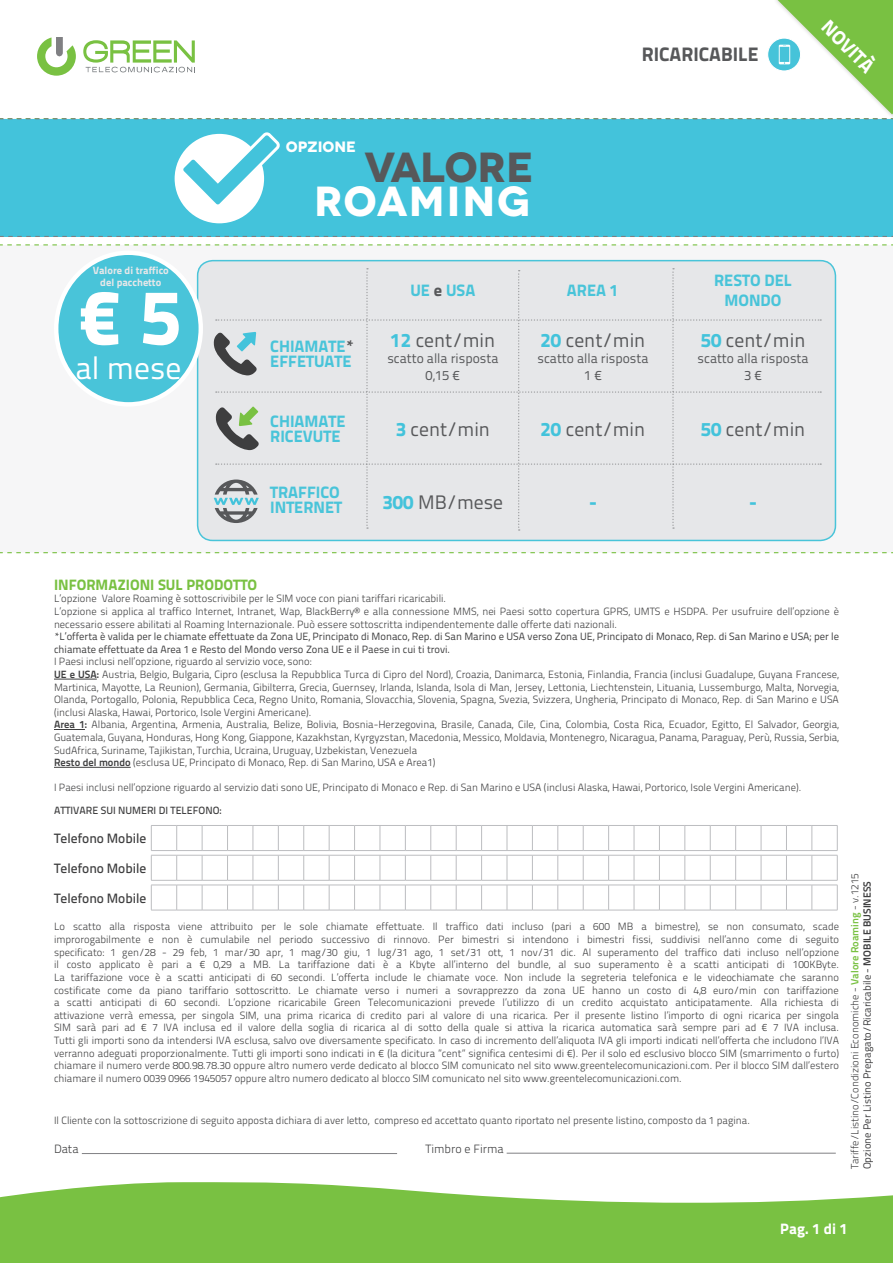
<style>
.page{position:relative;width:893px;height:1263px;background:#fff}
.page>*{position:absolute;margin:0;border:0;box-sizing:border-box;transform-origin:0 0}
.t1{font:800 78px "Titillium Text 22 L";color:#fff}
.t2{font:700 42px "Novecentowide";letter-spacing:.035em;color:#fff}
.t3{font:700 42px "Novecentowide";letter-spacing:-.02em;color:#57585a}
.t4{font:31.5px "Titillium Text 22 L";color:#fff}
.t5{font:19.5px "Titillium Text 22 L";color:#57585a}
.t6{font:800 19.5px "Titillium Text 22 L";color:#57585a}
.t7{font:800 19.5px "Titillium Text 22 L";color:#fff}
.t8{font:800 19.5px "Titillium Text 22 L";color:#43c3db}
.t9{font:800 16.5px/15px "Titillium Text 22 L";color:#49c4d9}
.t10{font:800 15px "Titillium Text 22 L";color:#79c142}
.t11{font:800 15px "Titillium Text 22 L";color:#fff}
.t12{font:700 15px "Novecentowide";letter-spacing:-.01em;color:#fff}
.t13{font:13.5px/16.5px "Titillium Text 22 L";color:#57585a;text-align:center}
.t14{font:500 13.5px "Titillium Text 22 L";color:#3e3e3f}
.t15{font:300 12px "Titillium Text 22 L";color:#3e3e3f}
.t16{font:300 10.5px/12.6px "Titillium Text 22 L";color:#3e3e3f}
.t17{font:10.5px/12.6px "Titillium Text 22 L";color:#3e3e3f}
.t18{font:500 10.5px "Titillium Text 22 L";color:#3e3e3f}
.t19{font:800 10.5px/12.6px "Titillium Text 22 L";color:#e6e7e9;text-align:center}
.s1{color:#57585a}
.s2{font-weight:800;color:#43c3db}
.s3{font-weight:700}
.s4{font-weight:700;color:#79c142}
.s5{font-weight:400}
</style>
<div class="page">
<svg style="left:0;top:1182px;width:893px;height:81px;fill:#79c142"></svg>
<svg style="left:37px;top:0;width:856px;height:117px"></svg>
<div style="left:0;top:118px;width:893px;height:119px;background:#43c3db"></div>
<div style="left:175px;top:134px;width:89px;height:89px;background:#fff;border-radius:50%"></div>
<svg style="left:177px;top:129px;width:106px;height:80px"></svg>
<div style="left:0;top:244px;width:893px;height:310px;background:#f6f6f7"></div>
<hr style="left:54px;top:679px;width:43px;height:1px;background:#3e3e3f">
<hr style="left:54px;top:729px;width:31px;height:1px;background:#3e3e3f">
<hr style="left:54px;top:767px;width:77px;height:1px;background:#3e3e3f">
<hr style="left:82px;top:1153px;width:315px;height:1px;background:#808083">
<hr style="left:507px;top:1153px;width:329px;height:1px;background:#808083">
<div style="left:198px;top:261px;width:637px;height:279px;background:#e6e7e9;border-radius:15px"></div>
<div style="left:197px;top:260px;width:639px;height:281px;border:2px solid #49c4d9;border-radius:15px"></div>
<div style="left:56px;top:253px;width:145px;height:151px;background:#49c4d9;border-radius:50%"></div>
<div style="left:54px;top:251px;width:149px;height:156px;border:4px solid #fff;border-radius:50%"></div>
<svg style="left:213px;top:268px;width:608px;height:263px"></svg>
<svg style="left:151px;top:825px;width:687px;height:86px"></svg>
<p class="t19" style="left:93px;top:263px;width:78px">Valore di traffico del pacchetto</p>
<h1 class="t1" style="left:76px;top:256px;width:107px">€ 5</h1>
<h3 class="t4" style="left:75px;top:345px;width:108px">al mese</h3>
<h3 class="t6" style="left:642px;top:39px;width:118px">RICARICABILE</h3>
<h3 class="t7" style="left:836px;top:12px;width:66px;rotate:45deg">NOVITÀ</h3>
<h3 class="t12" style="left:286px;top:137px;width:72px">OPZIONE</h3>
<h2 class="t3" style="left:365px;top:141px;width:171px">VALORE</h2>
<h2 class="t2" style="left:314px;top:175px;width:218px">ROAMING</h2>
<h3 class="t9" style="left:270px;top:337px;width:86px">CHIAMATE<span class="s1">*</span></h3>
<h3 class="t9" style="left:270px;top:352px;width:83px">EFFETUATE</h3>
<h3 class="t9" style="left:270px;top:413px;width:77px">CHIAMATE<br>RICEVUTE</h3>
<h3 class="t9" style="left:270px;top:483px;width:73px">TRAFFICO<br>INTERNET</h3>
<h3 class="t9" style="left:410px;top:282px;width:66px">UE <span class="s1">e</span> USA</h3>
<h3 class="t9" style="left:567px;top:282px;width:53px">AREA 1</h3>
<h3 class="t9" style="left:714px;top:270px;width:79px;line-height:19.8px;text-align:center">RESTO DEL<br>MONDO</h3>
<h3 class="t5" style="left:390px;top:325px;width:106px"><span class="s2">12</span> cent/min</h3>
<p class="t13" style="left:387px;top:349px;width:113px">scatto alla risposta<br>0,15 €</p>
<h3 class="t5" style="left:541px;top:325px;width:106px"><span class="s2">20</span> cent/min</h3>
<p class="t13" style="left:537px;top:349px;width:113px">scatto alla risposta<br>1 €</p>
<h3 class="t5" style="left:701px;top:325px;width:106px"><span class="s2">50</span> cent/min</h3>
<p class="t13" style="left:697px;top:349px;width:113px">scatto alla risposta<br>3 €</p>
<h3 class="t5" style="left:396px;top:414px;width:96px"><span class="s2">3</span> cent/min</h3>
<h3 class="t5" style="left:382px;top:487px;width:122px"><span class="s2">300</span> MB/mese</h3>
<h3 class="t5" style="left:541px;top:414px;width:106px"><span class="s2">20</span> cent/min</h3>
<h3 class="t8" style="left:589px;top:486px;width:10px">-</h3>
<h3 class="t5" style="left:701px;top:414px;width:106px"><span class="s2">50</span> cent/min</h3>
<h3 class="t8" style="left:749px;top:486px;width:10px">-</h3>
<h3 class="t10" style="left:54px;top:573px;width:205px">INFORMAZIONI SUL PRODOTTO</h3>
<p class="t16" style="left:54px;top:592px;width:786px">L’opzione Valore Roaming è sottoscrivibile per le SIM voce con piani tariffari ricaricabili.<br>L’opzione si applica al traffico Internet, Intranet, Wap, BlackBerry® e alla connessione MMS, nei Paesi sotto copertura GPRS, UMTS e HSDPA. Per usufruire dell’opzione è necessario essere abilitati al Roaming Internazionale. Può essere sottoscritta indipendentemente dalle offerte dati nazionali.</p>
<p class="t17" style="left:54px;top:630px;width:786px">*L’offerta è valida per le chiamate effettuate da Zona UE, Principato di Monaco, Rep. di San Marino e USA verso Zona UE, Principato di Monaco, Rep. di San Marino e USA; per le chiamate effettuate da Area 1 e Resto del Mondo verso Zona UE e il Paese in cui ti trovi.</p>
<p class="t16" style="left:54px;top:655px;width:786px">I Paesi inclusi nell’opzione, riguardo al servizio voce, sono:<br><span class="s3">UE e USA:</span> Austria, Belgio, Bulgaria, Cipro (esclusa la Repubblica Turca di Cipro del Nord), Croazia, Danimarca, Estonia, Finlandia, Francia (inclusi Guadalupe, Guyana Francese, Martinica, Mayotte, La Reunion), Germania, Gibilterra, Grecia, Guernsey, Irlanda, Islanda, Isola di Man, Jersey, Lettonia, Liechtenstein, Lituania, Lussemburgo, Malta, Norvegia, Olanda, Portogallo, Polonia, Repubblica Ceca, Regno Unito, Romania, Slovacchia, Slovenia, Spagna, Svezia, Svizzera, Ungheria, Principato di Monaco, Rep. di San Marino e USA (inclusi Alaska, Hawai, Portorico, Isole Vergini Americane).<br><span class="s3">Area 1:</span> Albania, Argentina, Armenia, Australia, Belize, Bolivia, Bosnia-Herzegovina, Brasile, Canada, Cile, Cina, Colombia, Costa Rica, Ecuador, Egitto, El Salvador, Georgia, Guatemala, Guyana, Honduras, Hong Kong, Giappone, Kazakhstan, Kyrgyzstan, Macedonia, Messico, Moldavia, Montenegro, Nicaragua, Panama, Paraguay, Perù, Russia, Serbia, SudAfrica, Suriname, Tajikistan, Turchia, Ucraina, Uruguay, Uzbekistan, Venezuela<br><span class="s3">Resto del mondo</span> (esclusa UE, Principato di Monaco, Rep. di San Marino, USA e Area1)</p>
<p class="t16" style="left:54px;top:781px;width:749px">I Paesi inclusi nell’opzione riguardo al servizio dati sono UE, Principato di Monaco e Rep. di San Marino e USA (inclusi Alaska, Hawai, Portorico, Isole Vergini Americane).</p>
<p class="t18" style="left:54px;top:802px;width:169px">ATTIVARE SUI NUMERI DI TELEFONO:</p>
<p class="t14" style="left:54px;top:828px;width:94px">Telefono Mobile</p>
<p class="t14" style="left:54px;top:858px;width:94px">Telefono Mobile</p>
<p class="t14" style="left:54px;top:888px;width:94px">Telefono Mobile</p>
<p class="t16" style="left:54px;top:920px;width:787px;text-align:justify">Lo scatto alla risposta viene attribuito per le sole chiamate effettuate. Il traffico dati incluso (pari a 600 MB a bimestre), se non consumato, scade improrogabilmente e non è cumulabile nel periodo successivo di rinnovo. Per bimestri si intendono i bimestri fissi, suddivisi nell’anno come di seguito specificato: 1 gen/28 - 29 feb, 1 mar/30 apr, 1 mag/30 giu, 1 lug/31 ago, 1 set/31 ott, 1 nov/31 dic. Al superamento del traffico dati incluso nell’opzione il costo applicato è pari a € 0,29 a MB. La tariffazione dati è a Kbyte all’interno del bundle, al suo superamento è a scatti anticipati di 100KByte.<br>La tariffazione voce è a scatti anticipati di 60 secondi. L’offerta include le chiamate voce. Non include la segreteria telefonica e le videochiamate che saranno costificate come da piano tariffario sottoscritto. Le chiamate verso i numeri a sovrapprezzo da zona UE hanno un costo di 4,8 euro/min con tariffazione a scatti anticipati di 60 secondi. L’opzione ricaricabile Green Telecomunicazioni prevede l’utilizzo di un credito acquistato anticipatamente. Alla richiesta di attivazione verrà emessa, per singola SIM, una prima ricarica di credito pari al valore di una ricarica. Per il presente listino l’importo di ogni ricarica per singola SIM sarà pari ad € 7 IVA inclusa ed il valore della soglia di ricarica al di sotto della quale si attiva la ricarica automatica sarà sempre pari ad € 7 IVA inclusa.<br>Tutti gli importi sono da intendersi IVA esclusa, salvo ove diversamente specificato. In caso di incremento dell’aliquota IVA gli importi indicati nell’offerta che includono l’IVA verranno adeguati proporzionalmente. Tutti gli importi sono indicati in € (la dicitura ”cent” significa centesimi di €). Per il solo ed esclusivo blocco SIM (smarrimento o furto) chiamare il numero verde 800.98.78.30 oppure altro numero verde dedicato al blocco SIM comunicato nel sito www.greentelecomunicazioni.com. Per il blocco SIM dall’estero chiamare il numero 0039 0966 1945057 oppure altro numero dedicato al blocco SIM comunicato nel sito www.greentelecomunicazioni.com.</p>
<p class="t16" style="left:54px;top:1113px;width:697px">Il Cliente con la sottoscrizione di seguito apposta dichiara di aver letto, compreso ed accettato quanto riportato nel presente listino, composto da 1 pagina.</p>
<p class="t15" style="left:54px;top:1140px;width:26px">Data</p>
<p class="t15" style="left:426px;top:1140px;width:80px">Timbro e Firma</p>
<p class="t16" style="left:848px;top:1169px;width:298px;rotate:-90deg">Tariffe/Listino/Condizioni Economiche - <span class="s4">Valore Roaming</span> - v.1215<br><span class="s5">Opzione Per Listino Prepagato/Ricaricabile -</span> <span class="s3">MOBILE BUSINESS</span></p>
<h3 class="t11" style="left:780px;top:1217px;width:69px">Pag. 1 di 1</h3>
</div>
